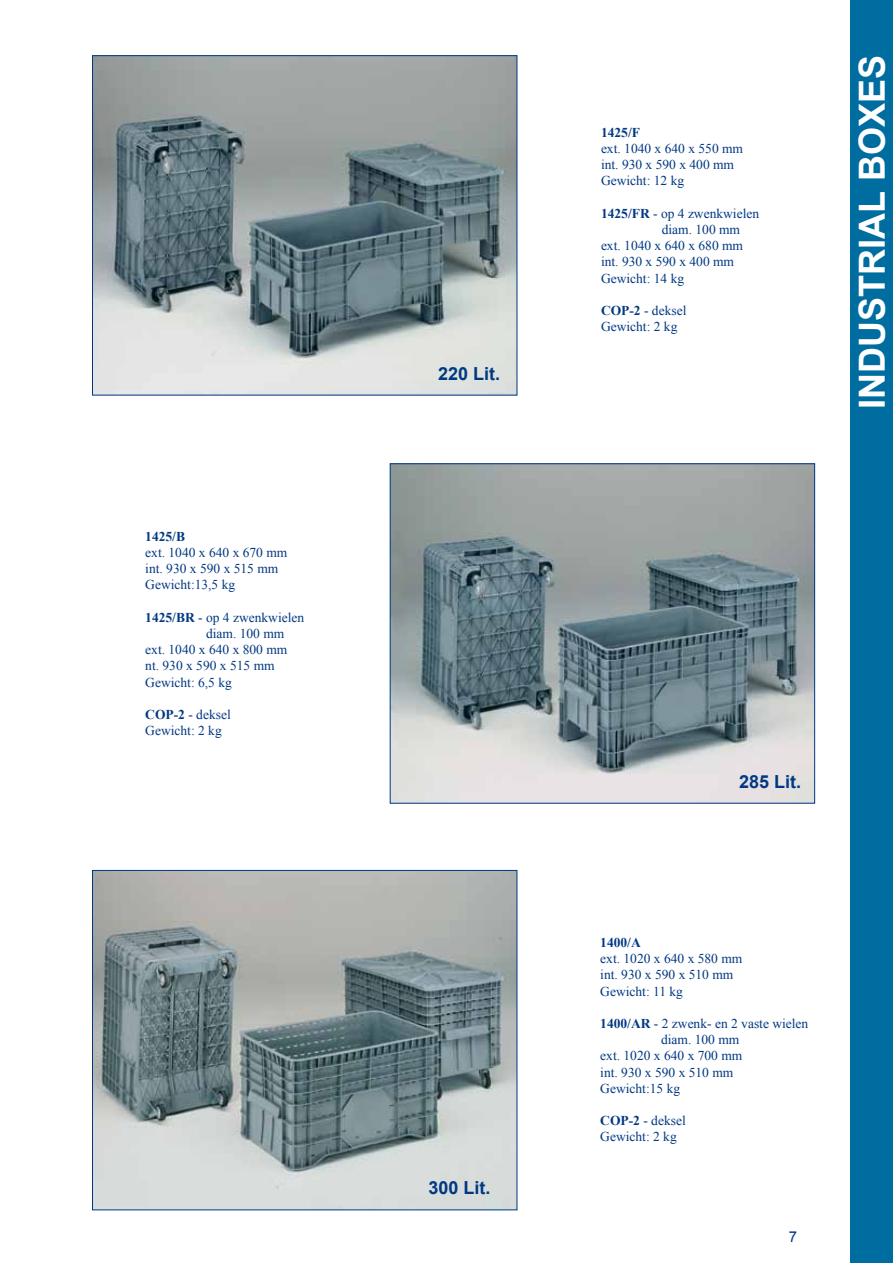
<style>
.page{position:relative;width:893px;height:1263px;background:#fff}
.page>*{position:absolute;margin:0;border:0;box-sizing:border-box;transform-origin:0 0}
.t1{font:700 36px "Arial";color:#fff}
.t2{font:700 18px "Arial";color:#003882}
.t3{font:15px "Arial";color:#003882}
.t4{font:13.5px/16.2px "Times New Roman";color:#003882}
.t5{font:700 13.5px "Times New Roman";color:#003882}
.s1{font-weight:700}
</style>
<div class="page">
<div style="left:850px;top:0;width:43px;height:1263px;background:#006da0"></div>
<img style="left:94px;top:57px;width:421px;height:336px">
<div style="left:92px;top:55px;width:425px;height:340px;border:1px solid #003882"></div>
<img style="left:392px;top:465px;width:421px;height:336px">
<div style="left:390px;top:463px;width:425px;height:340px;border:1px solid #003882"></div>
<img style="left:94px;top:872px;width:421px;height:336px">
<div style="left:92px;top:870px;width:425px;height:340px;border:1px solid #003882"></div>
<p class="t5" style="left:145px;top:527px;width:41px">1425/B</p>
<p class="t4" style="left:145px;top:544px;width:144px">ext. 1040 x 640 x 670 mm int. 930 x 590 x 515 mm<br>Gewicht:13,5 kg</p>
<p class="t4" style="left:145px;top:609px;width:160px"><span class="s1">1425/BR</span> - op 4 zwenkwielen</p>
<p class="t4" style="left:206px;top:625px;width:80px">diam. 100 mm</p>
<p class="t4" style="left:145px;top:641px;width:144px">ext. 1040 x 640 x 800 mm</p>
<p class="t4" style="left:145px;top:657px;width:131px">nt. 930 x 590 x 515 mm</p>
<p class="t4" style="left:145px;top:674px;width:88px">Gewicht: 6,5 kg</p>
<p class="t4" style="left:145px;top:706px;width:87px"><span class="s1">COP-2</span> - deksel<br>Gewicht: 2 kg</p>
<h2 class="t2" style="left:438px;top:362px;width:64px">220 Lit.</h2>
<p class="t5" style="left:601px;top:123px;width:41px">1425/F</p>
<p class="t4" style="left:601px;top:140px;width:144px">ext. 1040 x 640 x 550 mm int. 930 x 590 x 400 mm<br>Gewicht: 12 kg</p>
<p class="t4" style="left:601px;top:205px;width:160px"><span class="s1">1425/FR</span> - op 4 zwenkwielen</p>
<p class="t4" style="left:662px;top:221px;width:80px">diam. 100 mm</p>
<p class="t4" style="left:601px;top:237px;width:144px">ext. 1040 x 640 x 680 mm</p>
<p class="t4" style="left:601px;top:254px;width:135px">int. 930 x 590 x 400 mm</p>
<p class="t4" style="left:601px;top:270px;width:85px">Gewicht: 14 kg</p>
<p class="t4" style="left:601px;top:302px;width:87px"><span class="s1">COP-2</span> - deksel<br>Gewicht: 2 kg</p>
<h1 class="t1" style="left:848px;top:409px;width:352px;rotate:-90deg">INDUSTRIAL BOXES</h1>
<h2 class="t2" style="left:428px;top:1175px;width:64px">300 Lit.</h2>
<h2 class="t2" style="left:739px;top:770px;width:64px">285 Lit.</h2>
<p class="t5" style="left:600px;top:933px;width:42px">1400/A</p>
<p class="t4" style="left:600px;top:950px;width:144px">ext. 1020 x 640 x 580 mm int. 930 x 590 x 510 mm<br>Gewicht: 11 kg</p>
<p class="t4" style="left:600px;top:1015px;width:210px"><span class="s1">1400/AR</span> - 2 zwenk- en 2 vaste wielen</p>
<p class="t4" style="left:661px;top:1031px;width:80px">diam. 100 mm</p>
<p class="t4" style="left:600px;top:1047px;width:144px">ext. 1020 x 640 x 700 mm</p>
<p class="t4" style="left:600px;top:1064px;width:135px">int. 930 x 590 x 510 mm</p>
<p class="t4" style="left:600px;top:1080px;width:81px">Gewicht:15 kg</p>
<p class="t4" style="left:600px;top:1112px;width:87px"><span class="s1">COP-2</span> - deksel<br>Gewicht: 2 kg</p>
<p class="t3" style="left:789px;top:1227px;width:10px">7</p>
</div>
